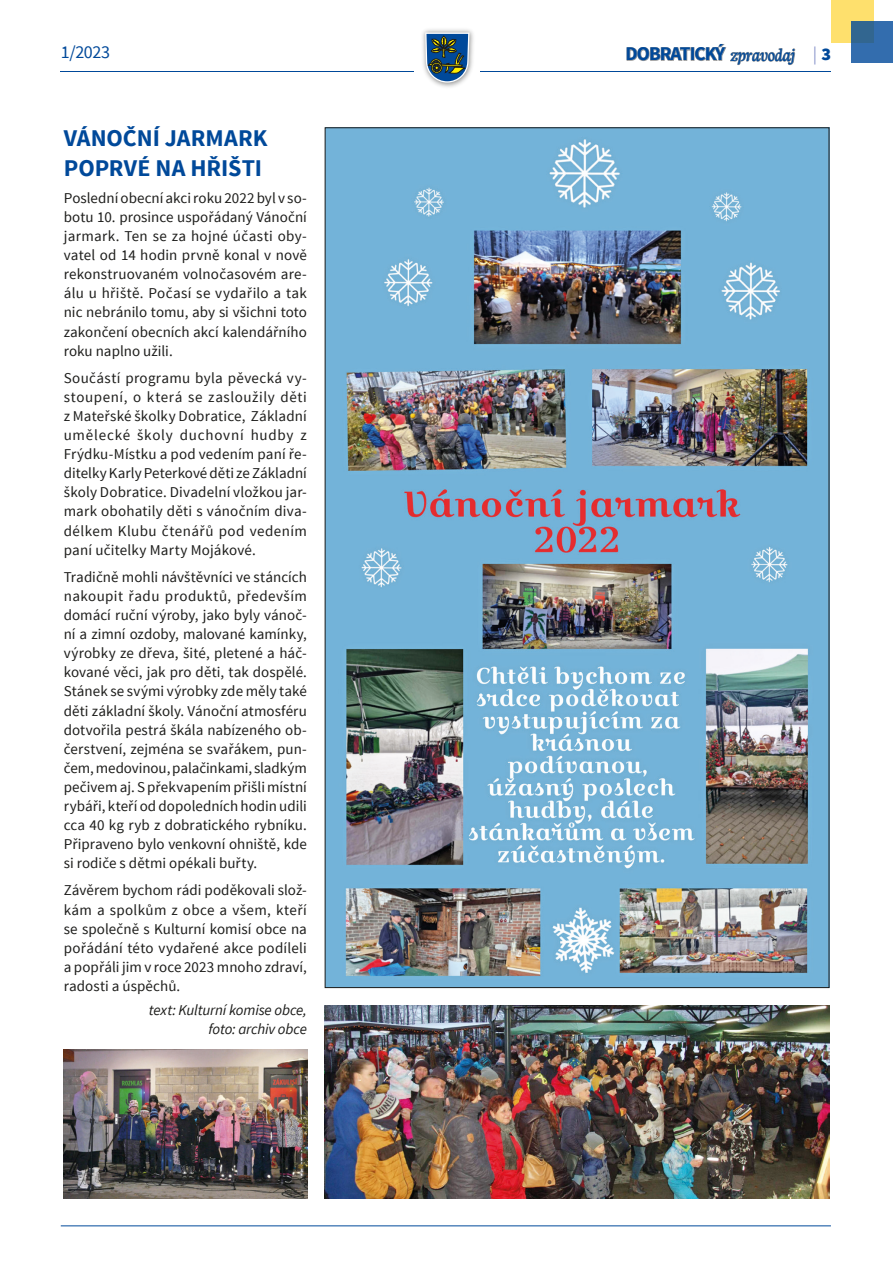
<style>
.page{position:relative;width:893px;height:1263px;background:#fff}
.page>*{position:absolute;margin:0;border:0;box-sizing:border-box;transform-origin:0 0}
.t1{font:700 24px/30px "Source Sans Pro";color:#00499a}
.t2{font:700 19.35px "Source Sans Pro";letter-spacing:-.05em;color:#00499a}
.t3{font:18px "Source Sans Pro";color:#00499a}
.t4{font:15px/19px "Source Sans Pro";letter-spacing:.005em;color:#1d1d1b;text-align:justify}
.t5{font:italic 15px/19.5px "Source Sans Pro";letter-spacing:-.01em;color:#1d1d1b;text-align:right}
.s1{font-family:"Neuton Cursive";font-weight:400;font-size:19.65px}
.s2{font-weight:400;font-size:18px;color:#8f9ace}
.s3{font-weight:900;font-size:18px}
</style>
<div class="page">
<div style="left:831px;top:0;width:43px;height:43px;background:#fee06d"></div>
<svg style="left:851px;top:21px;width:42px;height:42px;background:#326aa5"></svg>
<img style="left:422px;top:29px;width:52px;height:58px">
<svg style="left:424px;top:33px;width:45px;height:50px;background:#4c6f85"></svg>
<svg style="left:627px;top:44px;width:168px;height:21px"></svg>
<hr style="left:480px;top:71px;width:351px;height:1px;background:#00499a">
<hr style="left:61px;top:71px;width:353px;height:1px;background:#00499a">
<hr style="left:61px;top:1225px;width:770px;height:1px;background:#00499a">
<img style="left:327px;top:130px;width:500px;height:856px">
<img style="left:64px;top:1050px;width:244px;height:148px">
<img style="left:325px;top:1005px;width:504px;height:193px">
<p class="t3" style="left:61px;top:41px;width:51px">1/2023</p>
<p class="t2" style="left:626px;top:42px;width:207px">DOBRATICKÝ <span class="s1">zpravodaj</span> <span class="s2">|</span> <span class="s3">3</span></p>
<h1 class="t1" style="left:64px;top:123px;width:205px">VÁNOČNÍ JARMARK<br>POP</h1>
<h1 class="t1" style="left:109px;top:153px;width:155px">RVÉ NA HŘIŠTI</h1>
<p class="t4" style="left:64px;top:189px;width:245px">Poslední obecní akci roku 2022 byl v so&shy;botu 10. prosince uspořádaný Vánoční jarmark. Ten se za hojné účasti oby&shy;vatel od 14 hodin prvně konal v nově rekonstruovaném volnočasovém are&shy;álu u hřiště. Počasí se vydařilo a tak nic nebránilo tomu, aby si všichni toto zakončení obecních akcí kalendářního roku naplno užili.</p>
<p class="t4" style="left:64px;top:369px;width:245px">Součástí programu byla pěvecká vy&shy;stoupení, o která se zasloužily děti z Mateřské školky Dobratice, Základní umělecké školy duchovní hudby z Frýdku-Místku a pod vedením paní ře&shy;ditelky Karly Peterkové děti ze Základní školy Dobratice. Divadelní vložkou jar&shy;mark obohatily děti s vánočním diva&shy;délkem Klubu čtenářů pod vedením paní učitelky Marty Mojákové.</p>
<p class="t4" style="left:64px;top:568px;width:245px">Tradičně mohli návštěvníci ve stáncích nakoupit řadu produktů, především domácí ruční výroby, jako byly vánoč&shy;ní a zimní ozdoby, malované kamínky, výrobky ze dřeva, šité, pletené a háč&shy;kované věci, jak pro děti, tak dospělé.<br>Stánek se svými výrobky zde měly také děti základní školy. Vánoční atmosféru dotvořila pestrá škála nabízeného ob&shy;čerstvení, zejména se svařákem, pun&shy;čem, medovinou, palačinkami, sladkým pečivem aj. S překvapením přišli místní rybáři, kteří od dopoledních hodin udili cca 40 kg ryb z dobratického rybníku.<br>Připraveno bylo venkovní ohniště, kde si rodiče s dětmi opékali buřty.</p>
<p class="t4" style="left:64px;top:881px;width:245px">Závěrem bychom rádi poděkovali slož&shy;kám a spolkům z obce a všem, kteří se společně s Kulturní komisí obce na pořádání této vydařené akce podíleli a popřáli jim v roce 2023 mnoho zdraví, radosti a úspěchů.</p>
<p class="t5" style="left:149px;top:1000px;width:160px">text: Kulturní komise obce, foto: archiv obce</p>
</div>
